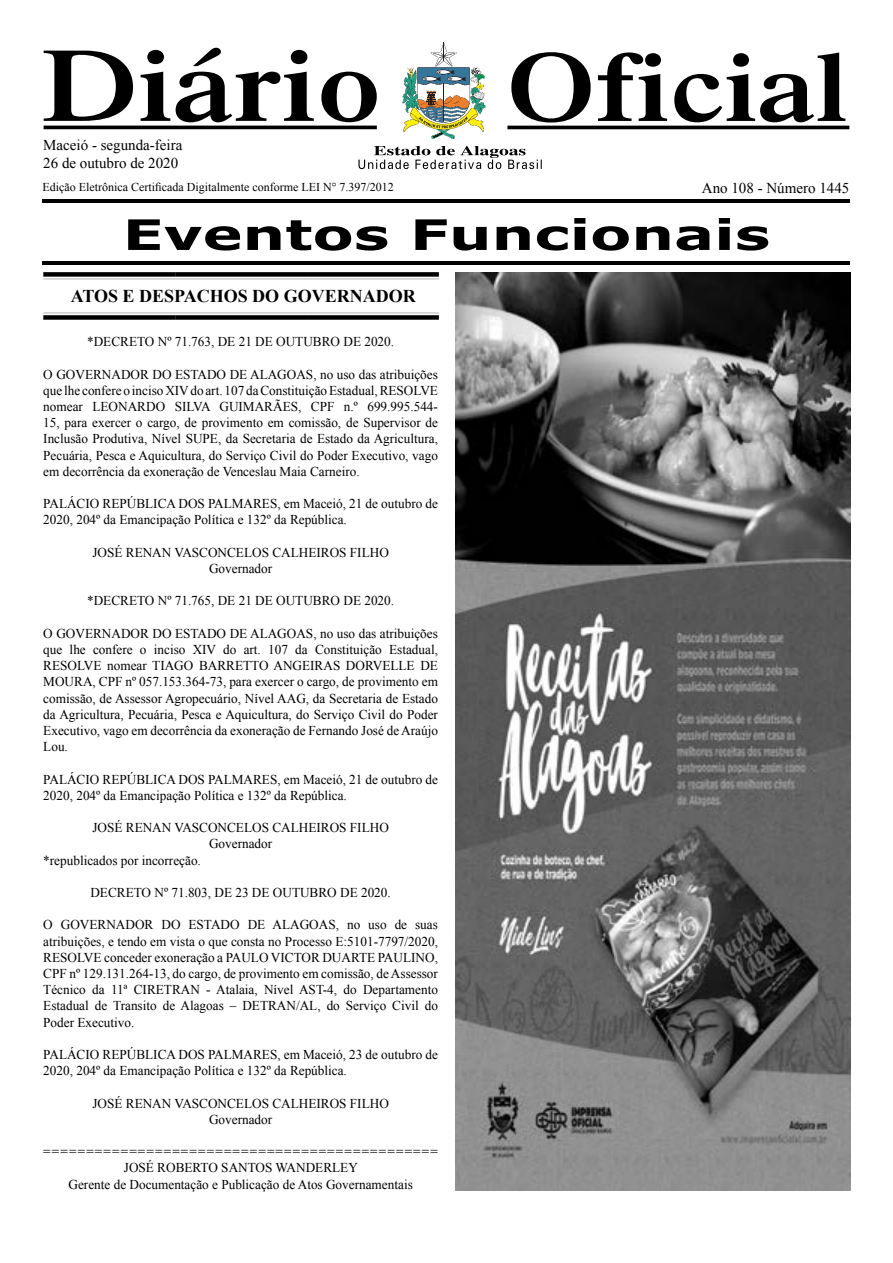
<style>
.page{position:relative;width:893px;height:1263px;background:#fff}
.page>*{position:absolute;margin:0;border:0;box-sizing:border-box;transform-origin:0 0}
.t1{font:700 42px "Verdana";color:#000;scale:1.43 1}
.t2{font:700 18px "Times New Roman";color:#000}
.t3{font:15px/18px "Times New Roman";color:#000}
.t4{font:13.5px/16.2px "Times New Roman";color:#000;text-align:justify}
.t5{font:12px "Times New Roman";color:#000}
</style>
<div class="page">
<hr style="left:507px;top:126px;width:342px;height:3px;background:#000">
<svg style="left:44px;top:43px;width:801px;height:126px"></svg>
<hr style="left:43px;top:261px;width:807px;height:4px;background:#000">
<hr style="left:43px;top:200px;width:807px;height:3px;background:#000">
<div style="left:43px;top:272px;width:132px;height:5px;background:#000"></div>
<div style="left:175px;top:272px;width:132px;height:5px;background:#000"></div>
<div style="left:307px;top:272px;width:132px;height:5px;background:#000"></div>
<hr style="left:175px;top:312px;width:132px;height:2px;background:#ccc">
<hr style="left:307px;top:312px;width:132px;height:2px;background:#ccc">
<hr style="left:43px;top:278px;width:132px;height:2px;background:#ccc">
<hr style="left:175px;top:278px;width:132px;height:2px;background:#ccc">
<hr style="left:307px;top:278px;width:132px;height:2px;background:#ccc">
<hr style="left:43px;top:312px;width:132px;height:2px;background:#ccc">
<div style="left:43px;top:315px;width:132px;height:5px;background:#000"></div>
<div style="left:175px;top:315px;width:132px;height:5px;background:#000"></div>
<div style="left:307px;top:315px;width:132px;height:5px;background:#000"></div>
<img style="left:455px;top:272px;width:395px;height:919px">
<p class="t3" style="left:43px;top:136px;width:141px">Maceió - segunda-feira<br>26 de outubro de 2020</p>
<p class="t5" style="left:43px;top:179px;width:353px">Edição Eletrônica Certificada Digitalmente conforme LEI N° 7.397/2012</p>
<h1 class="t1" style="left:123px;top:205px;width:454px">Eventos Funcionais</h1>
<p class="t3" style="left:702px;top:179px;width:149px">Ano 108 - Número 1445</p>
<h2 class="t2" style="left:71px;top:284px;width:347px">ATOS E DESPACHOS DO GOVERNADOR</h2>
<p class="t4" style="left:87px;top:333px;width:309px">*DECRETO Nº 71.763, DE 21 DE OUTUBRO DE 2020.</p>
<p class="t4" style="left:43px;top:366px;width:396px">O GOVERNADOR DO ESTADO DE ALAGOAS, no uso das atribuições que lhe confere o inciso XIV do art. 107 da Constituição Estadual, RESOLVE nomear LEONARDO SILVA GUIMARÃES, CPF n.º 699.995.544- 15, para exercer o cargo, de provimento em comissão, de Supervisor de Inclusão Produtiva, Nível SUPE, da Secretaria de Estado da Agricultura, Pecuária, Pesca e Aquicultura, do Serviço Civil do Poder Executivo, vago em decorrência da exoneração de Venceslau Maia Carneiro.</p>
<p class="t4" style="left:43px;top:495px;width:396px">PALÁCIO REPÚBLICA DOS PALMARES, em Maceió, 21 de outubro de<br>2020, 204º da Emancipação Política e 132º da República.</p>
<p class="t4" style="left:92px;top:544px;width:298px;text-align:center">JOSÉ RENAN VASCONCELOS CALHEIROS FILHO<br>Governador</p>
<p class="t4" style="left:87px;top:592px;width:309px">*DECRETO Nº 71.765, DE 21 DE OUTUBRO DE 2020.</p>
<p class="t4" style="left:43px;top:625px;width:396px">O GOVERNADOR DO ESTADO DE ALAGOAS, no uso das atribuições que lhe confere o inciso XIV do art. 107 da Constituição Estadual, RESOLVE nomear TIAGO BARRETTO ANGEIRAS DORVELLE DE MOURA, CPF nº 057.153.364-73, para exercer o cargo, de provimento em comissão, de Assessor Agropecuário, Nível AAG, da Secretaria de Estado da Agricultura, Pecuária, Pesca e Aquicultura, do Serviço Civil do Poder Executivo, vago em decorrência da exoneração de Fernando José de Araújo Lou.</p>
<p class="t4" style="left:43px;top:771px;width:396px">PALÁCIO REPÚBLICA DOS PALMARES, em Maceió, 21 de outubro de<br>2020, 204º da Emancipação Política e 132º da República.</p>
<p class="t4" style="left:92px;top:819px;width:298px">JOSÉ RENAN VASCONCELOS CALHEIROS FILHO</p>
<p class="t4" style="left:209px;top:835px;width:65px">Governador</p>
<p class="t4" style="left:43px;top:852px;width:159px">*republicados por incorreção.</p>
<p class="t4" style="left:90px;top:884px;width:302px">DECRETO Nº 71.803, DE 23 DE OUTUBRO DE 2020.</p>
<p class="t4" style="left:43px;top:916px;width:396px">O GOVERNADOR DO ESTADO DE ALAGOAS, no uso de suas atribuições, e tendo em vista o que consta no Processo E:5101-7797/2020, RESOLVE conceder exoneração a PAULO VICTOR DUARTE PAULINO, CPF nº 129.131.264-13, do cargo, de provimento em comissão, de Assessor Técnico da 11ª CIRETRAN - Atalaia, Nível AST-4, do Departamento Estadual de Transito de Alagoas – DETRAN/AL, do Serviço Civil do Poder Executivo.</p>
<p class="t4" style="left:43px;top:1046px;width:396px">PALÁCIO REPÚBLICA DOS PALMARES, em Maceió, 23 de outubro de<br>2020, 204º da Emancipação Política e 132º da República.</p>
<p class="t4" style="left:92px;top:1095px;width:298px;text-align:center">JOSÉ RENAN VASCONCELOS CALHEIROS FILHO<br>Governador</p>
<p class="t4" style="left:43px;top:1143px;width:396px;text-align:center">==============================================<br>JOSÉ ROBERTO SANTOS WANDERLEY<br>Gerente de Documentação e Publicação de Atos Governamentais</p>
</div>
